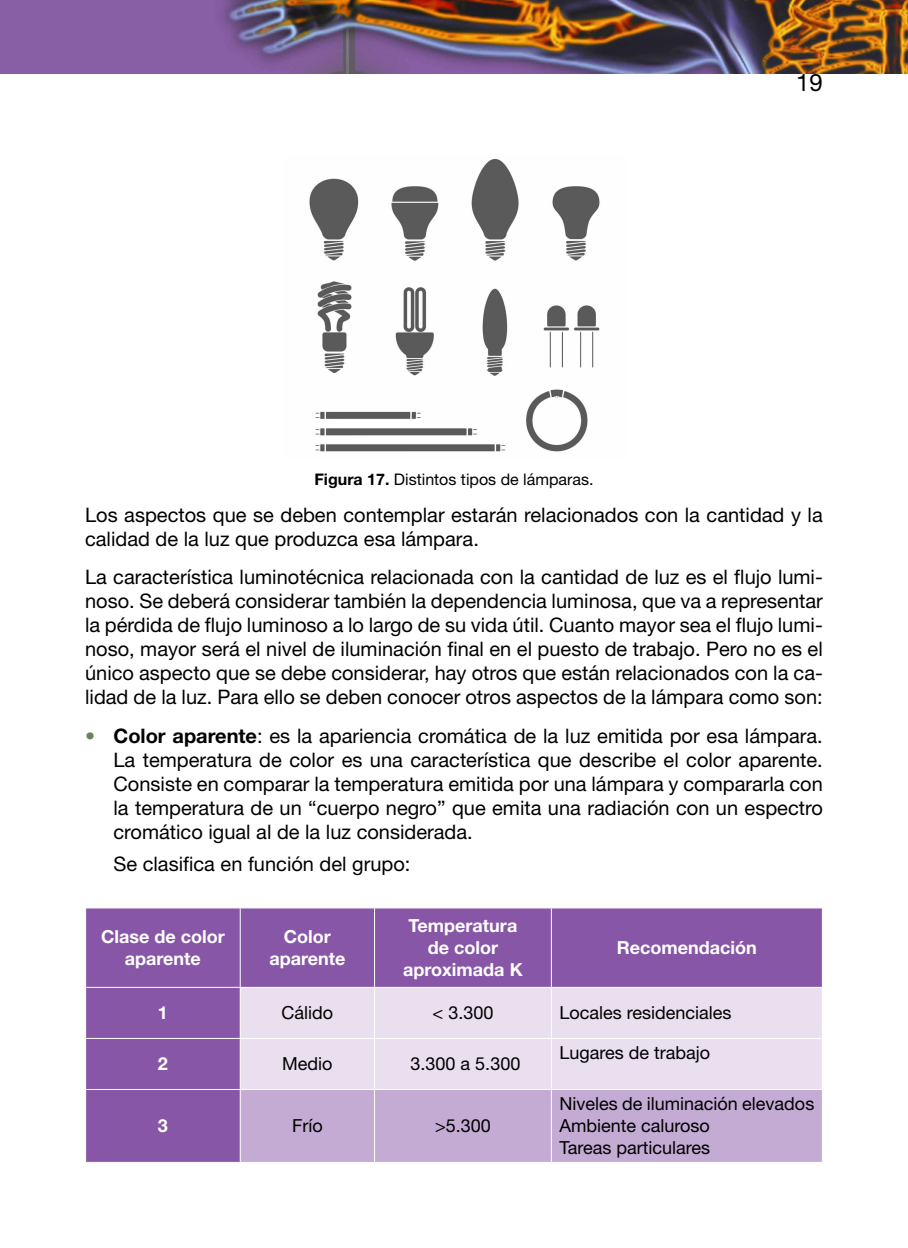
<style>
.page{position:relative;width:908px;height:1248px;background:#fff}
.page>*{position:absolute;margin:0;border:0;box-sizing:border-box;transform-origin:0 0}
.t1{font:24px "Helvetica Neue LT Std";color:#000}
.Texto{font:20px/24px "Helvetica Neue LT Std";color:#000}
.Texto_Guión{font:20px/24px "Helvetica Neue LT Std";color:#000;text-align:justify}
.Texto_tabla{font:18px "Helvetica Neue LT Std";color:#000}
.Texto_tabla-2{font:700 18px/22px "Helvetica Neue LT Std";color:#fff;text-align:center}
.Pies_figuras{font:16px "Helvetica Neue LT Std";color:#000}
.s1{font-weight:700}
.s2{color:#67855b}
</style>
<div class="page">
<img style="left:0;top:0;width:907px;height:74px">
<div style="left:86px;top:908px;width:735px;height:253px;background:#8856a7"></div>
<div style="left:241px;top:987px;width:580px;height:101px;background:#e9dfee"></div>
<div style="left:241px;top:1089px;width:580px;height:72px;background:#c3abd3"></div>
<hr style="left:240px;top:908px;width:1px;height:78px;background:#fff">
<hr style="left:374px;top:908px;width:1px;height:78px;background:#fff">
<hr style="left:550px;top:908px;width:1px;height:78px;background:#fff">
<hr style="left:85px;top:986px;width:155px;height:1px;background:#fff">
<hr style="left:240px;top:986px;width:134px;height:1px;background:#fff">
<hr style="left:240px;top:987px;width:1px;height:50px;background:#fff">
<hr style="left:374px;top:986px;width:177px;height:1px;background:#fff">
<hr style="left:374px;top:987px;width:1px;height:50px;background:#fff">
<hr style="left:551px;top:986px;width:271px;height:1px;background:#fff">
<hr style="left:550px;top:987px;width:1px;height:50px;background:#fff">
<hr style="left:85px;top:1037px;width:155px;height:1px;background:#fff">
<hr style="left:240px;top:1037px;width:134px;height:1px;background:#fff">
<hr style="left:240px;top:1038px;width:1px;height:50px;background:#fff">
<hr style="left:374px;top:1037px;width:177px;height:1px;background:#fff">
<hr style="left:374px;top:1038px;width:1px;height:50px;background:#fff">
<hr style="left:551px;top:1037px;width:271px;height:1px;background:#fff">
<hr style="left:550px;top:1038px;width:1px;height:50px;background:#fff">
<hr style="left:85px;top:1088px;width:155px;height:1px;background:#fff">
<hr style="left:240px;top:1088px;width:134px;height:1px;background:#fff">
<hr style="left:240px;top:1089px;width:1px;height:72px;background:#fff">
<hr style="left:374px;top:1088px;width:177px;height:1px;background:#fff">
<hr style="left:374px;top:1089px;width:1px;height:72px;background:#fff">
<hr style="left:551px;top:1088px;width:271px;height:1px;background:#fff">
<hr style="left:550px;top:1089px;width:1px;height:72px;background:#fff">
<img style="left:309px;top:158px;width:291px;height:294px">
<p class="t1" style="left:795px;top:68px;width:28px">19</p>
<p class="Pies_figuras" style="left:314px;top:469px;width:280px"><span class="s1">Figura 17.</span> Distintos tipos de lámparas.</p>
<p class="Texto" style="left:85px;top:502px;width:738px">Los aspectos que se deben contemplar estarán relacionados con la cantidad y la calidad de la luz que produzca esa lámpara.</p>
<p class="Texto" style="left:85px;top:565px;width:739px;text-align:justify">La característica luminotécnica relacionada con la cantidad de luz es el flujo lumi&shy;noso. Se deberá considerar también la dependencia luminosa, que va a representar la pérdida de flujo luminoso a lo largo de su vida útil. Cuanto mayor sea el flujo lumi&shy;noso, mayor será el nivel de iluminación final en el puesto de trabajo. Pero no es el único aspecto que se debe considerar, hay otros que están relacionados con la ca&shy;lidad de la luz. Para ello se deben conocer otros aspectos de la lámpara como son:</p>
<p class="Texto_Guión" style="left:113px;top:723px;width:710px;text-indent:-28px"><span class="s2">•</span> <span class="s1">Color aparente</span>: es la apariencia cromática de la luz emitida por esa lámpara.<br>La temperatura de color es una característica que describe el color aparente.<br>Consiste en comparar la temperatura emitida por una lámpara y compararla con la temperatura de un “cuerpo negro” que emita una radiación con un espectro cromático igual al de la luz considerada.</p>
<p class="Texto_Guión" style="left:113px;top:851px;width:298px">Se clasifica en función del grupo:</p>
<p class="Texto_tabla-2" style="left:101px;top:925px;width:125px">Clase de color aparente</p>
<p class="Texto_tabla-2" style="left:284px;top:925px;width:48px">Color</p>
<p class="Texto_tabla-2" style="left:269px;top:947px;width:78px">aparente</p>
<p class="Texto_tabla-2" style="left:408px;top:914px;width:110px">Temperatura</p>
<p class="Texto_tabla-2" style="left:427px;top:936px;width:72px">de color</p>
<p class="Texto_tabla-2" style="left:403px;top:958px;width:121px">aproximada K</p>
<p class="Texto_tabla-2" style="left:616px;top:936px;width:141px">Recomendación</p>
<p class="Texto_tabla-2" style="left:158px;top:1001px;width:12px">1</p>
<p class="Texto_tabla" style="left:281px;top:1002px;width:53px">Cálido</p>
<p class="Texto_tabla" style="left:432px;top:1002px;width:62px">&lt; 3.300</p>
<p class="Texto_tabla" style="left:559px;top:1002px;width:174px">Locales residenciales</p>
<p class="Texto_tabla-2" style="left:158px;top:1052px;width:12px">2</p>
<p class="Texto_tabla" style="left:282px;top:1053px;width:52px">Medio</p>
<p class="Texto_tabla" style="left:410px;top:1053px;width:111px">3.300 a 5.300</p>
<p class="Texto_tabla" style="left:559px;top:1042px;width:152px">Lugares de trabajo</p>
<p class="Texto_tabla-2" style="left:158px;top:1114px;width:12px">3</p>
<p class="Texto_tabla" style="left:292px;top:1115px;width:32px">Frío</p>
<p class="Texto_tabla" style="left:435px;top:1115px;width:57px">&gt;5.300</p>
<p class="Texto_tabla" style="left:559px;top:1093px;width:256px">Niveles de iluminación elevados</p>
<p class="Texto_tabla" style="left:559px;top:1115px;width:152px">Ambiente caluroso</p>
<p class="Texto_tabla" style="left:559px;top:1137px;width:152px">Tareas particulares</p>
</div>
